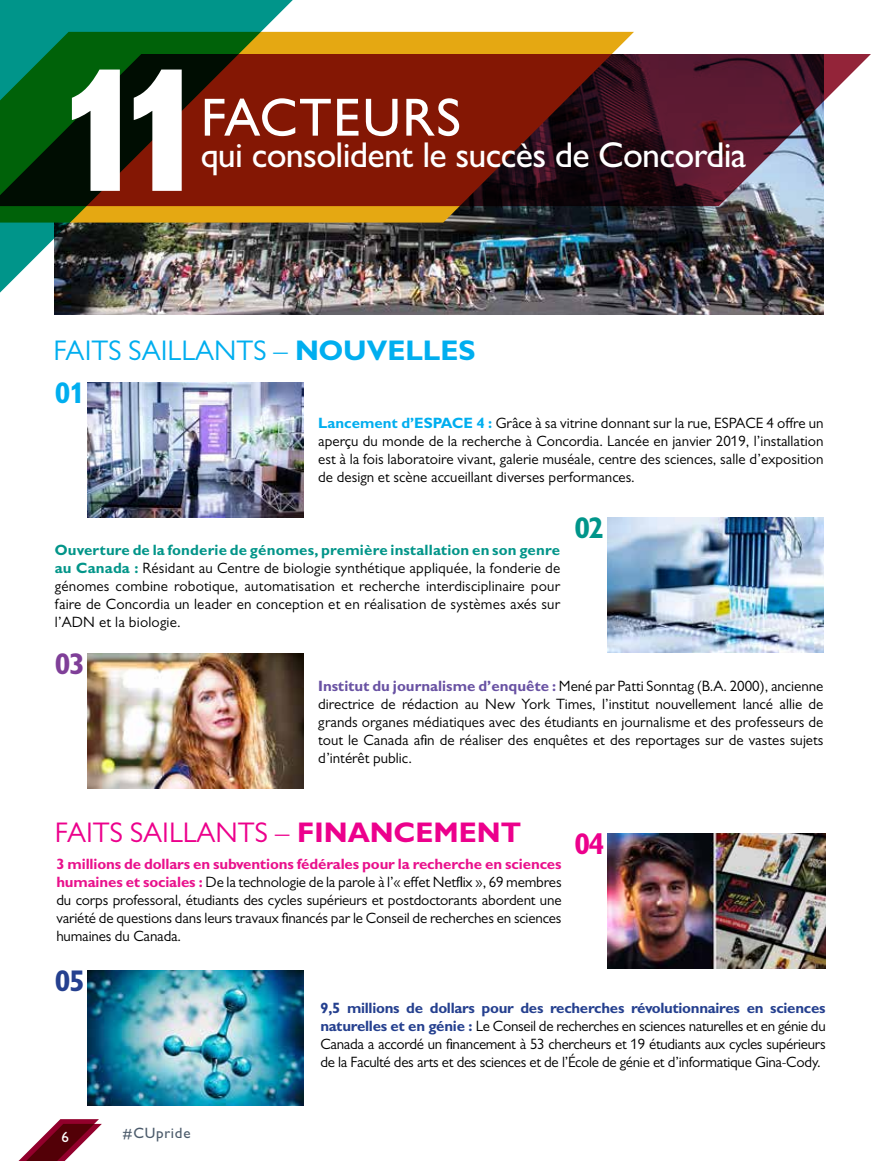
<style>
.page{position:relative;width:878px;height:1161px;background:#fff}
.page>*{position:absolute;margin:0;border:0;box-sizing:border-box;transform-origin:0 0}
.t1{font:700 175.65px "Gill Sans MT Pro";color:#fff}
.t2{font:500 54px "Gill Sans MT Pro";letter-spacing:.025em;color:#fff}
.t3{font:500 36px "Gill Sans MT Pro";letter-spacing:-.02em;color:#fff}
.t4{font:700 condensed 30px "Gill Sans MT Pro";color:#00aeef}
.t5{font:700 condensed 30px "Gill Sans MT Pro";color:#00958a}
.t6{font:700 condensed 30px "Gill Sans MT Pro";color:#ec008c}
.t7{font:700 condensed 30px "Gill Sans MT Pro";color:#7f3f98}
.t8{font:700 condensed 30px "Gill Sans MT Pro";color:#25408f}
.t9{font:28.5px "Gill Sans MT Pro";color:#ec008c}
.t10{font:28.5px "Gill Sans MT Pro";color:#00aeef}
.t11{font:15px/18px "Gill Sans MT Pro";color:#000;text-align:justify}
.t12{font:500 15px "Gill Sans MT Pro";letter-spacing:.05em;color:#4c5b6b}
.t13{font:500 15px "Gill Sans MT Pro";color:#fff}
.s1{font-weight:700}
.s2{font-weight:700;color:#00aeef}
.s3{font-weight:700;color:#029589}
.s4{font-weight:700;color:#6952a3}
.s5{font-weight:700;color:#e9118c}
.s6{font-weight:700;color:#25408f}
</style>
<div class="page">
<img style="left:54px;top:206px;width:770px;height:109px">
<svg style="left:306px;top:32px;width:328px;height:191px;background:#b58a1e"></svg>
<img style="left:0;top:0;width:306px;height:306px">
<svg style="left:0;top:54px;width:870px;height:152px;background:#5b2920"></svg>
<img style="left:88px;top:654px;width:216px;height:135px">
<img style="left:607px;top:518px;width:216px;height:135px">
<img style="left:88px;top:383px;width:216px;height:135px">
<img style="left:88px;top:970px;width:216px;height:135px">
<img style="left:607px;top:834px;width:218px;height:135px">
<svg style="left:18px;top:1119px;width:84px;height:42px"></svg>
<h1 class="t1" style="left:53px;top:23px;width:160px">11</h1>
<h2 class="t2" style="left:201px;top:85px;width:262px">FACTEURS</h2>
<h3 class="t3" style="left:201px;top:134px;width:547px">qui consolident le succès de Concordia</h3>
<h3 class="t10" style="left:53px;top:333px;width:424px">FAITS SAILLANTS – <span class="s1">NOUVELLES</span></h3>
<h3 class="t4" style="left:55px;top:375px;width:24px">01</h3>
<p class="t11" style="left:318px;top:413px;width:507px"><span class="s2">Lancement d’ESPACE 4 :</span> Grâce à sa vitrine donnant sur la rue, ESPACE 4 offre un aperçu du monde de la recherche à Concordia. Lancée en janvier 2019, l’installation est à la fois laboratoire vivant, galerie muséale, centre des sciences, salle d’exposition de design et scène accueillant diverses performances.</p>
<h3 class="t5" style="left:574px;top:510px;width:31px">02</h3>
<p class="t11" style="left:55px;top:541px;width:507px"><span class="s3">Ouverture de la fonderie de génomes, première installation en son genre au Canada :</span> Résidant au Centre de biologie synthétique appliquée, la fonderie de génomes combine robotique, automatisation et recherche interdisciplinaire pour faire de Concordia un leader en conception et en réalisation de systèmes axés sur l’ADN et la biologie.</p>
<h3 class="t7" style="left:55px;top:646px;width:31px">03</h3>
<p class="t11" style="left:318px;top:676px;width:507px"><span class="s4">Institut du journalisme d’enquête :</span> Mené par Patti Sonntag (B.A. 2000), ancienne directrice de rédaction au New York Times, l’institut nouvellement lancé allie de grands organes médiatiques avec des étudiants en journalisme et des professeurs de tout le Canada afin de réaliser des enquêtes et des reportages sur de vastes sujets d’intérêt public.</p>
<h3 class="t9" style="left:55px;top:815px;width:468px">FAITS SAILLANTS – <span class="s1">FINANCEMENT</span></h3>
<p class="t11" style="left:56px;top:854px;width:507px"><span class="s5">3 millions de dollars en subventions fédérales pour la recherche en sciences humaines et sociales :</span> De la technologie de la parole à l’« effet Netflix », 69 membres du corps professoral, étudiants des cycles supérieurs et postdoctorants abordent une variété de questions dans leurs travaux financés par le Conseil de recherches en sciences humaines du Canada.</p>
<h3 class="t8" style="left:55px;top:963px;width:31px">05</h3>
<h3 class="t6" style="left:574px;top:826px;width:31px">04</h3>
<p class="t13" style="left:62px;top:1128px;width:9px">6</p>
<p class="t12" style="left:123px;top:1124px;width:69px">#CUpride</p>
<p class="t11" style="left:320px;top:999px;width:507px"><span class="s6">9,5 millions de dollars pour des recherches révolutionnaires en sciences naturelles et en génie :</span> Le Conseil de recherches en sciences naturelles et en génie du Canada a accordé un financement à 53 chercheurs et 19 étudiants aux cycles supérieurs de la Faculté des arts et des sciences et de l’École de génie et d’informatique Gina-Cody.</p>
</div>
